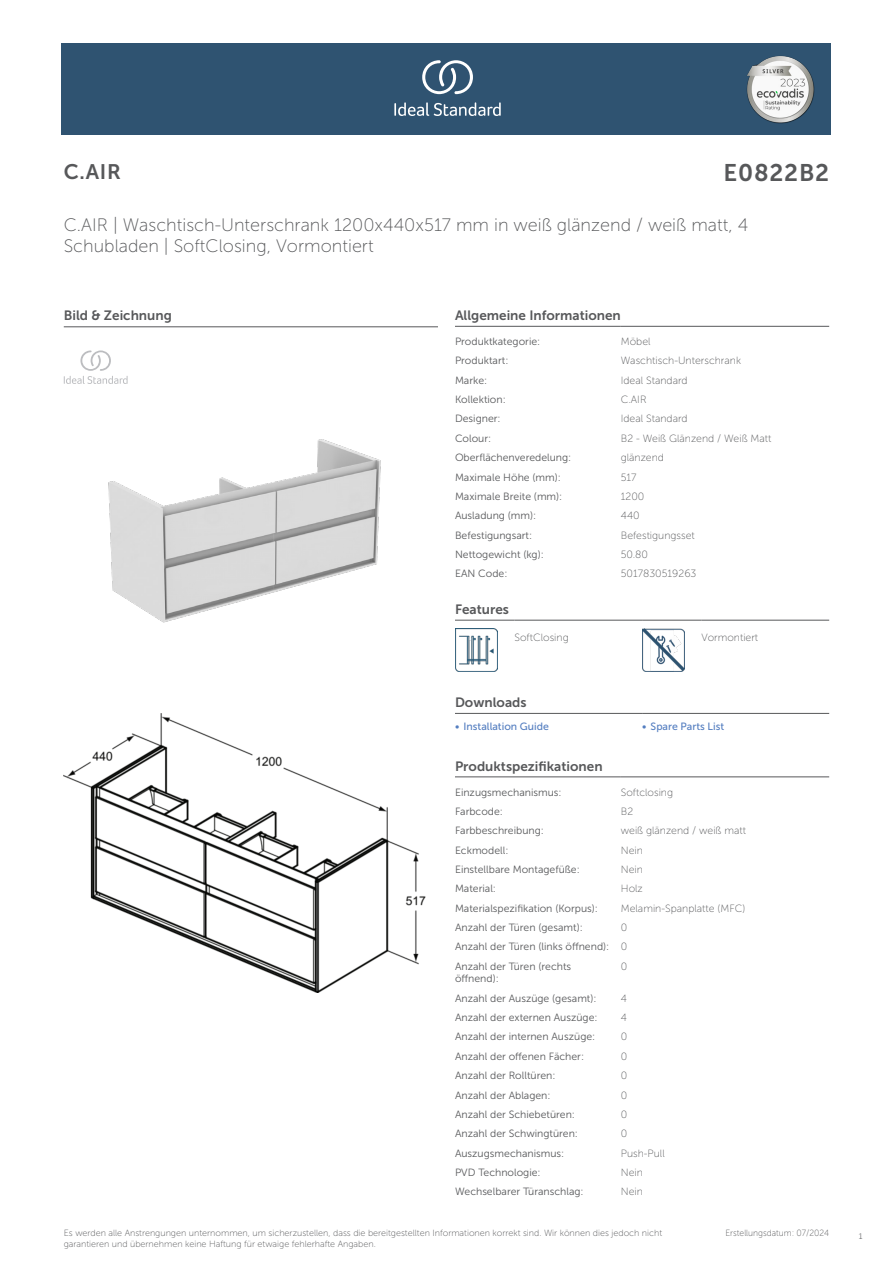
<style>
.page{position:relative;width:893px;height:1263px;background:#fff}
.page>*{position:absolute;margin:0;border:0;box-sizing:border-box;transform-origin:0 0}
.ID{font:24px "Museo Sans 700";letter-spacing:.035em;color:#57585a}
.SUITE_NAME{font:21px "Museo Sans 700";color:#57585a}
.Product_description__L3{font:18px/21.6px "Museo Sans 100";color:#57585a}
.head_9pt{font:13.5px "Museo Sans 700";color:#57585a}
.head_general{font:10.5px/12.6px "Museo Sans 300";color:#57585a}
.value_general{font:10.5px "Museo Sans 100";color:#57585a}
.t1{font:10.5px "Museo Sans 500";color:#547ec0}
.Disclaimer{font:9px/10.8px "Museo Sans 100";color:#57585a}
.Date_created{font:9px "Museo Sans 100";color:#57585a;scale:.95 1}
.t2{font:300 9px "Calibri";color:#57585a;scale:.95 1}
</style>
<div class="page">
<div style="left:62px;top:43px;width:769px;height:91px;background:#2f5371"></div>
<hr style="left:455px;top:326px;width:166px;height:1px;background:#57585a">
<hr style="left:621px;top:326px;width:208px;height:1px;background:#57585a">
<hr style="left:455px;top:620px;width:59px;height:1px;background:#57585a">
<hr style="left:514px;top:620px;width:128px;height:1px;background:#57585a">
<hr style="left:642px;top:620px;width:60px;height:1px;background:#57585a">
<hr style="left:702px;top:620px;width:127px;height:1px;background:#57585a">
<img style="left:455px;top:629px;width:42px;height:42px">
<img style="left:642px;top:629px;width:42px;height:42px">
<hr style="left:455px;top:713px;width:187px;height:1px;background:#57585a">
<hr style="left:642px;top:713px;width:187px;height:1px;background:#57585a">
<hr style="left:455px;top:777px;width:166px;height:1px;background:#57585a">
<hr style="left:621px;top:777px;width:208px;height:1px;background:#57585a">
<img style="left:64px;top:714px;width:361px;height:278px">
<hr style="left:64px;top:327px;width:374px;height:1px;background:#57585a">
<svg style="left:64px;top:350px;width:64px;height:34px"></svg>
<img style="left:108px;top:439px;width:273px;height:184px">
<svg style="left:394px;top:102px;width:107px;height:14px"></svg>
<svg style="left:422px;top:60px;width:51px;height:34px"></svg>
<img style="left:746px;top:56px;width:68px;height:67px">
<p class="SUITE_NAME" style="left:64px;top:160px;width:59px">C.AIR</p>
<p class="ID" style="left:723px;top:160px;width:107px">E0822B2</p>
<p class="Product_description__L3" style="left:64px;top:214px;width:686px">C.AIR | Waschtisch-Unterschrank 1200x440x517 mm in weiß glänzend / weiß matt, 4<br>Schubladen | SoftClosing, Vormontiert</p>
<p class="head_9pt" style="left:64px;top:308px;width:110px">Bild &amp; Zeichnung</p>
<p class="head_9pt" style="left:455px;top:308px;width:167px">Allgemeine Informationen</p>
<p class="head_general" style="left:455px;top:335px;width:87px">Produktkategorie:</p>
<p class="value_general" style="left:621px;top:336px;width:31px">Möbel</p>
<p class="head_general" style="left:455px;top:354px;width:55px">Produktart:</p>
<p class="value_general" style="left:621px;top:355px;width:122px">Waschtisch-Unterschrank</p>
<p class="head_general" style="left:455px;top:374px;width:34px">Marke:</p>
<p class="value_general" style="left:621px;top:374px;width:68px">Ideal Standard</p>
<p class="head_general" style="left:455px;top:393px;width:52px">Kollektion:</p>
<p class="value_general" style="left:621px;top:394px;width:27px">C.AIR</p>
<p class="head_general" style="left:455px;top:413px;width:47px">Designer:</p>
<p class="value_general" style="left:621px;top:413px;width:68px">Ideal Standard</p>
<p class="head_general" style="left:455px;top:432px;width:38px">Colour:</p>
<p class="value_general" style="left:621px;top:433px;width:152px">B2 - Weiß Glänzend / Weiß Matt</p>
<p class="head_general" style="left:455px;top:451px;width:118px">Oberflächenveredelung:</p>
<p class="value_general" style="left:621px;top:452px;width:45px">glänzend</p>
<p class="head_general" style="left:455px;top:471px;width:107px">Maximale Höhe (mm):</p>
<p class="value_general" style="left:621px;top:471px;width:17px">517</p>
<p class="head_general" style="left:455px;top:490px;width:109px">Maximale Breite (mm):</p>
<p class="value_general" style="left:621px;top:491px;width:25px">1200</p>
<p class="head_general" style="left:455px;top:509px;width:83px">Ausladung (mm):</p>
<p class="value_general" style="left:621px;top:510px;width:20px">440</p>
<p class="head_general" style="left:455px;top:529px;width:79px">Befestigungsart:</p>
<p class="value_general" style="left:621px;top:529px;width:75px">Befestigungsset</p>
<p class="head_general" style="left:455px;top:548px;width:90px">Nettogewicht (kg):</p>
<p class="value_general" style="left:621px;top:549px;width:29px">50.80</p>
<p class="head_general" style="left:455px;top:567px;width:54px">EAN Code:</p>
<p class="value_general" style="left:621px;top:568px;width:77px">5017830519263</p>
<p class="head_9pt" style="left:455px;top:602px;width:55px">Features</p>
<p class="value_general" style="left:514px;top:632px;width:56px">SoftClosing</p>
<p class="value_general" style="left:702px;top:632px;width:58px">Vormontiert</p>
<p class="head_9pt" style="left:455px;top:695px;width:73px">Downloads</p>
<p class="t1" style="left:455px;top:721px;width:95px">• Installation Guide</p>
<p class="t1" style="left:642px;top:721px;width:84px">• Spare Parts List</p>
<p class="head_9pt" style="left:455px;top:758px;width:149px">Produktspezifikationen</p>
<p class="head_general" style="left:455px;top:786px;width:108px">Einzugsmechanismus:</p>
<p class="value_general" style="left:621px;top:786px;width:54px">Softclosing</p>
<p class="head_general" style="left:455px;top:805px;width:49px">Farbcode:</p>
<p class="value_general" style="left:621px;top:806px;width:14px">B2</p>
<p class="head_general" style="left:455px;top:824px;width:90px">Farbbeschreibung:</p>
<p class="value_general" style="left:621px;top:825px;width:127px">weiß glänzend / weiß matt</p>
<p class="head_general" style="left:455px;top:844px;width:55px">Eckmodell:</p>
<p class="value_general" style="left:621px;top:844px;width:24px">Nein</p>
<p class="head_general" style="left:455px;top:863px;width:126px">Einstellbare Montagefüße:</p>
<p class="value_general" style="left:621px;top:864px;width:24px">Nein</p>
<p class="head_general" style="left:455px;top:882px;width:43px">Material:</p>
<p class="value_general" style="left:621px;top:883px;width:24px">Holz</p>
<p class="head_general" style="left:455px;top:902px;width:145px">Materialspezifikation (Korpus):</p>
<p class="value_general" style="left:621px;top:902px;width:126px">Melamin-Spanplatte (MFC)</p>
<p class="head_general" style="left:455px;top:921px;width:129px">Anzahl der Türen (gesamt):</p>
<p class="value_general" style="left:621px;top:922px;width:8px">0</p>
<p class="head_general" style="left:455px;top:940px;width:156px">Anzahl der Türen (links öffnend):</p>
<p class="value_general" style="left:621px;top:941px;width:8px">0</p>
<p class="head_general" style="left:455px;top:960px;width:118px">Anzahl der Türen (rechts öffnend):</p>
<p class="value_general" style="left:621px;top:960px;width:8px">0</p>
<p class="head_general" style="left:455px;top:992px;width:143px">Anzahl der Auszüge (gesamt):</p>
<p class="value_general" style="left:621px;top:992px;width:8px">4</p>
<p class="head_general" style="left:455px;top:1011px;width:144px">Anzahl der externen Auszüge:</p>
<p class="value_general" style="left:621px;top:1012px;width:8px">4</p>
<p class="head_general" style="left:455px;top:1031px;width:142px">Anzahl der internen Auszüge:</p>
<p class="value_general" style="left:621px;top:1031px;width:8px">0</p>
<p class="head_general" style="left:455px;top:1050px;width:131px">Anzahl der offenen Fächer:</p>
<p class="value_general" style="left:621px;top:1051px;width:8px">0</p>
<p class="head_general" style="left:455px;top:1069px;width:102px">Anzahl der Rolltüren:</p>
<p class="value_general" style="left:621px;top:1070px;width:8px">0</p>
<p class="head_general" style="left:455px;top:1089px;width:97px">Anzahl der Ablagen:</p>
<p class="value_general" style="left:621px;top:1089px;width:8px">0</p>
<p class="head_general" style="left:455px;top:1108px;width:122px">Anzahl der Schiebetüren:</p>
<p class="value_general" style="left:621px;top:1109px;width:8px">0</p>
<p class="head_general" style="left:455px;top:1127px;width:124px">Anzahl der Schwingtüren:</p>
<p class="value_general" style="left:621px;top:1128px;width:8px">0</p>
<p class="head_general" style="left:455px;top:1147px;width:111px">Auszugsmechanismus:</p>
<p class="value_general" style="left:621px;top:1147px;width:45px">Push-Pull</p>
<p class="head_general" style="left:455px;top:1166px;width:87px">PVD Technologie:</p>
<p class="value_general" style="left:621px;top:1167px;width:24px">Nein</p>
<p class="head_general" style="left:455px;top:1185px;width:130px">Wechselbarer Türanschlag:</p>
<p class="value_general" style="left:621px;top:1186px;width:24px">Nein</p>
<p class="Disclaimer" style="left:64px;top:1227px;width:600px">Es werden alle Anstrengungen unternommen, um sicherzustellen, dass die bereitgestellten Informationen korrekt sind. Wir können dies jedoch nicht garantieren und übernehmen keine Haftung für etwaige fehlerhafte Angaben.</p>
<p class="Date_created" style="left:725px;top:1228px;width:111px">Erstellungsdatum: 07/2024</p>
<p class="t2" style="left:858px;top:1230px;width:6px">1</p>
</div>
